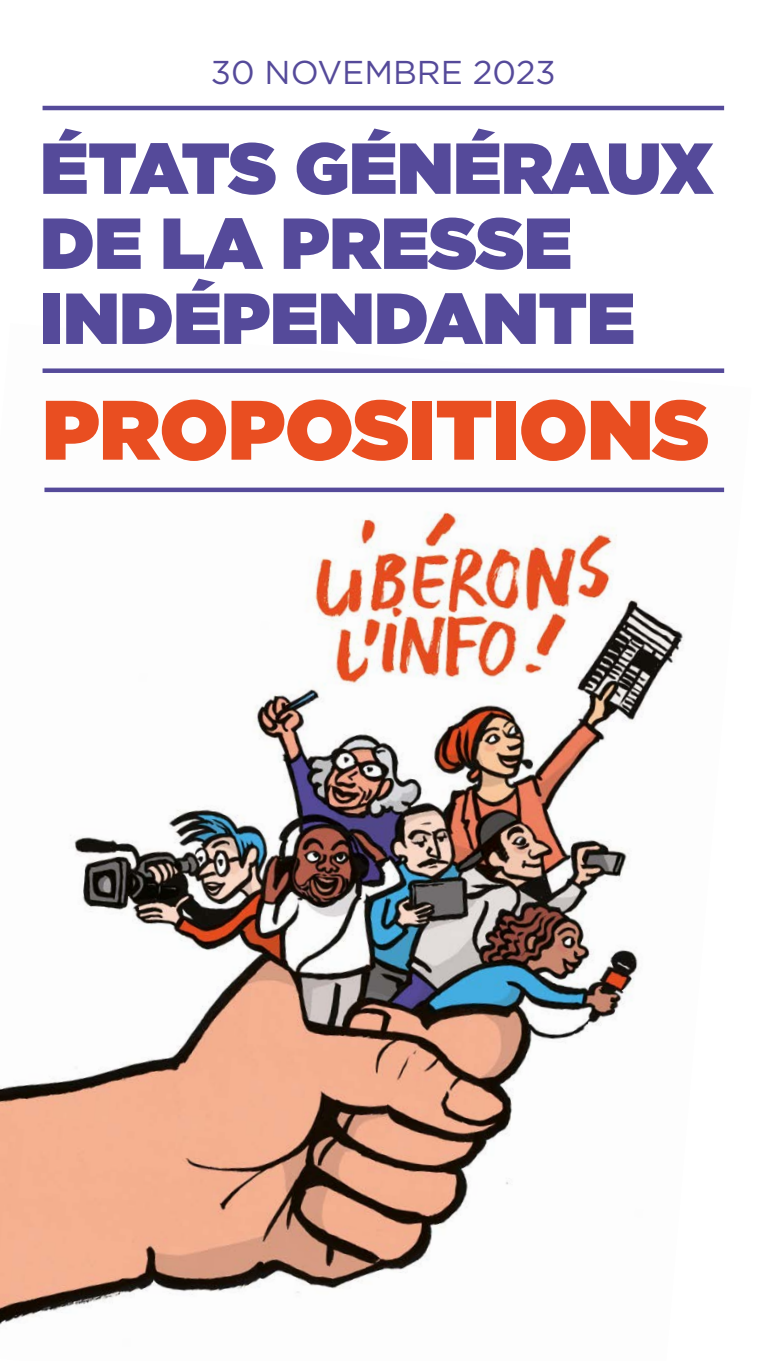
<style>
.page{position:relative;width:766px;height:1361px;background:#fff}
.page>*{position:absolute;margin:0;border:0;box-sizing:border-box;transform-origin:0 0}
.t1{font:900 84px "Gotham";color:#e94e21}
.t2{font:900 72px/75px "Gotham";color:#554a9a}
.t3{font:33px "Gotham";color:#554a9a}
</style>
<div class="page">
<img style="left:0;top:368px;width:725px;height:957px">
<hr style="left:43px;top:106px;width:681px;height:4px;background:#554a9a">
<div style="left:43px;top:368px;width:681px;height:5px;background:#554a9a"></div>
<div style="left:44px;top:487px;width:680px;height:5px;background:#554a9a"></div>
<p class="t3" style="left:211px;top:54px;width:346px">30 NOVEMBRE 2023</p>
<p class="t2" style="left:40px;top:130px;width:674px">ÉTATS GÉNÉRAUX<br>DE LA PRESSE<br>INDÉPENDANTE</p>
<p class="t1" style="left:42px;top:370px;width:668px">PROPOSITIONS</p>
</div>
